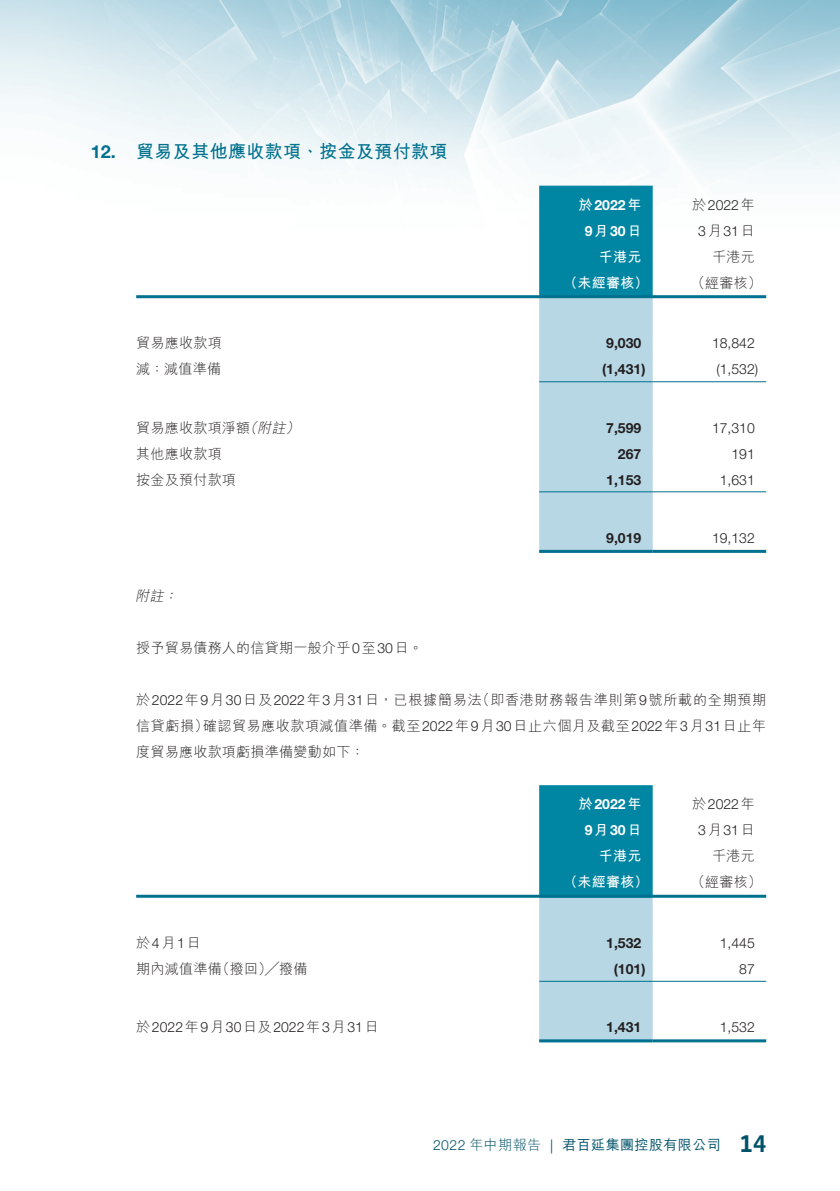
<style>
.page{position:relative;width:840px;height:1191px;background:#fff}
.page>*{position:absolute;margin:0;border:0;box-sizing:border-box;transform-origin:0 0}
.t1{font:700 24px "Battersea";color:#005268}
._07_NH1{font:700 18px "M Hei HK";letter-spacing:.02em;color:#00718e}
._07_NH1-2{font:700 18px "Helvetica Neue LT Std";color:#00718e}
._06_Notes{font:300 14px/26px "M Hei HK";letter-spacing:.04em;color:#231f20}
._51_N_Table_txt{font:300 14px "Helvetica Neue LT Std";color:#231f20}
._51_N_Table_txt-2{font:300 14px "M Hei HK";letter-spacing:.02em;color:#231f20}
._51_N_Table_txt-3{font:700 14px "Helvetica Neue LT Std";color:#231f20}
._06_Notes-2{font:300 14px/26px "M Hei HK";letter-spacing:.02em;color:#231f20}
._51_N_Table_txt-4{font:700 14px "Helvetica Neue LT Std";color:#fff}
._51_N_Table_txt-5{font:700 14px "M Hei HK";letter-spacing:.02em;color:#fff}
.t2{font:500 14px "M Hei HK";letter-spacing:.03em;color:#005268}
.t3{font:300 14px "M Hei HK";letter-spacing:.03em;color:#005268}
._51_N_Table_txt-6{font:italic 300 14px "M Hei HK";color:#231f20}
._06_Notes-3{font:italic 300 14px "M Hei HK";color:#231f20}
.t4{font:300 14px "Helvetica LT Std";color:#005268}
.s1{font-family:"M Hei HK"}
.s2{font-family:"Helvetica Neue LT Std"}
</style>
<div class="page">
<img style="left:0;top:0;width:839px;height:520px">
<svg style="left:539px;top:186px;width:113px;height:364px;background:#7fbecf"></svg>
<hr style="left:136px;top:295px;width:403px;height:3px;background:#00718e">
<hr style="left:539px;top:295px;width:113px;height:3px;background:#00718e">
<hr style="left:652px;top:295px;width:113px;height:3px;background:#00718e">
<hr style="left:539px;top:381px;width:113px;height:1px;background:#00718e">
<hr style="left:652px;top:381px;width:113px;height:1px;background:#00718e">
<hr style="left:539px;top:491px;width:113px;height:1px;background:#00718e">
<hr style="left:652px;top:491px;width:113px;height:1px;background:#00718e">
<hr style="left:539px;top:550px;width:113px;height:3px;background:#00718e">
<hr style="left:652px;top:550px;width:113px;height:3px;background:#00718e">
<svg style="left:539px;top:785px;width:113px;height:254px;background:#66b3c6"></svg>
<hr style="left:136px;top:894px;width:403px;height:3px;background:#00718e">
<hr style="left:539px;top:894px;width:113px;height:3px;background:#00718e">
<hr style="left:652px;top:894px;width:113px;height:3px;background:#00718e">
<hr style="left:539px;top:980px;width:113px;height:1px;background:#00718e">
<hr style="left:652px;top:980px;width:113px;height:1px;background:#00718e">
<hr style="left:539px;top:1039px;width:113px;height:3px;background:#00718e">
<hr style="left:652px;top:1039px;width:113px;height:3px;background:#00718e">
<p class="_07_NH1-2" style="left:91px;top:140px;width:27px">12.</p>
<p class="_07_NH1" style="left:136px;top:138px;width:313px">貿易及其他應收款項、按金及預付款項</p>
<p class="_51_N_Table_txt-4" style="left:578px;top:196px;width:64px"><span class="s1">於</span>2022<span class="s1">年</span></p>
<p class="_51_N_Table_txt-4" style="left:584px;top:222px;width:58px">9<span class="s1">月</span>30<span class="s1">日</span></p>
<p class="_51_N_Table_txt-5" style="left:598px;top:246px;width:44px">千港元</p>
<p class="_51_N_Table_txt" style="left:691px;top:196px;width:64px"><span class="s1">於</span>2022<span class="s1">年</span></p>
<p class="_51_N_Table_txt" style="left:697px;top:222px;width:58px">3<span class="s1">月</span>31<span class="s1">日</span></p>
<p class="_51_N_Table_txt-2" style="left:711px;top:249px;width:44px">千港元</p>
<p class="_51_N_Table_txt-5" style="left:563px;top:272px;width:86px">（未經審核）</p>
<p class="_51_N_Table_txt-2" style="left:690px;top:275px;width:72px">（經審核(</p>
<p class="_51_N_Table_txt-2" style="left:136px;top:336px;width:87px">貿易應收款項</p>
<p class="_51_N_Table_txt-3" style="left:606px;top:335px;width:37px">9,030</p>
<p class="_51_N_Table_txt" style="left:711px;top:335px;width:44px">18,842</p>
<p class="_51_N_Table_txt-2" style="left:136px;top:362px;width:86px">減：減值準備</p>
<p class="_51_N_Table_txt-3" style="left:601px;top:361px;width:45px">)1,431(</p>
<p class="_51_N_Table_txt" style="left:716px;top:361px;width:43px">)1,532(</p>
<p class="_51_N_Table_txt-6" style="left:243px;top:420px;width:18px">（</p>
<p class="_51_N_Table_txt-6" style="left:285px;top:420px;width:18px">(</p>
<p class="_51_N_Table_txt-6" style="left:257px;top:420px;width:33px">附註</p>
<p class="_51_N_Table_txt-2" style="left:136px;top:420px;width:115px">貿易應收款項淨額</p>
<p class="_51_N_Table_txt-3" style="left:606px;top:419px;width:37px">7,599</p>
<p class="_51_N_Table_txt" style="left:711px;top:419px;width:44px">17,310</p>
<p class="_51_N_Table_txt-2" style="left:136px;top:446px;width:87px">其他應收款項</p>
<p class="_51_N_Table_txt-3" style="left:617px;top:445px;width:25px">267</p>
<p class="_51_N_Table_txt" style="left:731px;top:445px;width:25px">191</p>
<p class="_51_N_Table_txt-2" style="left:136px;top:472px;width:101px">按金及預付款項</p>
<p class="_51_N_Table_txt-3" style="left:606px;top:471px;width:37px">1,153</p>
<p class="_51_N_Table_txt" style="left:719px;top:471px;width:37px">1,631</p>
<p class="_51_N_Table_txt-3" style="left:606px;top:529px;width:37px">9,019</p>
<p class="_51_N_Table_txt" style="left:711px;top:529px;width:44px">19,132</p>
<p class="_06_Notes-3" style="left:135px;top:589px;width:33px">附註</p>
<p class="_06_Notes-2" style="left:136px;top:635px;width:288px">授予貿易債務人的信貸期一般介乎<span class="s2">0</span>至<span class="s2">30</span>日。</p>
<p class="_06_Notes-3" style="left:163px;top:589px;width:18px">：</p>
<p class="_06_Notes" style="left:475px;top:687px;width:292px">（即香港財務報告準則第<span class="s2">9</span>號所載的全期預期</p>
<p class="_06_Notes" style="left:203px;top:687px;width:564px;text-indent:-67px">於<span class="s2">2022</span>年<span class="s2">9</span>月<span class="s2">30</span>日及<span class="s2">2022</span>年<span class="s2">3</span>月<span class="s2">31</span>日，已根據簡易法<br>確認貿易應收款項減值準備。截至<span class="s2">2022</span>年<span class="s2">9</span>月<span class="s2">30</span>日止六個月及截至<span class="s2">2022</span>年<span class="s2">3</span>月<span class="s2">31</span>日止年</p>
<p class="_06_Notes-2" style="left:136px;top:713px;width:229px">信貸虧損）<br>度貿易應收款項虧損準備變動如下：</p>
<p class="_51_N_Table_txt-4" style="left:578px;top:795px;width:64px"><span class="s1">於</span>2022<span class="s1">年</span></p>
<p class="_51_N_Table_txt-4" style="left:584px;top:821px;width:58px">9<span class="s1">月</span>30<span class="s1">日</span></p>
<p class="_51_N_Table_txt-5" style="left:598px;top:846px;width:44px">千港元</p>
<p class="_51_N_Table_txt" style="left:691px;top:796px;width:64px"><span class="s1">於</span>2022<span class="s1">年</span></p>
<p class="_51_N_Table_txt" style="left:697px;top:822px;width:58px">3<span class="s1">月</span>31<span class="s1">日</span></p>
<p class="_51_N_Table_txt-2" style="left:711px;top:849px;width:44px">千港元</p>
<p class="_51_N_Table_txt-5" style="left:563px;top:872px;width:86px">（未經審核）</p>
<p class="_51_N_Table_txt-2" style="left:690px;top:875px;width:72px">（經審核(</p>
<p class="_51_N_Table_txt-2" style="left:136px;top:935px;width:66px">於<span class="s2">4</span>月<span class="s2">1</span>日</p>
<p class="_51_N_Table_txt-3" style="left:606px;top:934px;width:37px">1,532</p>
<p class="_51_N_Table_txt" style="left:719px;top:934px;width:37px">1,445</p>
<p class="_51_N_Table_txt-2" style="left:216px;top:961px;width:93px">（撥回）╱撥備</p>
<p class="_51_N_Table_txt-2" style="left:136px;top:961px;width:87px">期內減值準備</p>
<p class="_51_N_Table_txt-3" style="left:613px;top:960px;width:33px">)101(</p>
<p class="_51_N_Table_txt" style="left:738px;top:960px;width:17px">87</p>
<p class="_51_N_Table_txt" style="left:136px;top:1018px;width:244px"><span class="s1">於</span>2022<span class="s1">年</span>9<span class="s1">月</span>30<span class="s1">日及</span>2022<span class="s1">年</span>3<span class="s1">月</span>31<span class="s1">日</span></p>
<p class="_51_N_Table_txt-3" style="left:606px;top:1018px;width:37px">1,431</p>
<p class="_51_N_Table_txt" style="left:719px;top:1018px;width:37px">1,532</p>
<p class="t3" style="left:433px;top:1137px;width:109px"><span class="s2">2022</span> 年中期報告</p>
<p class="t4" style="left:550px;top:1135px;width:5px">|</p>
<p class="t2" style="left:562px;top:1134px;width:160px">君百延集團控股有限公司</p>
<h1 class="t1" style="left:739px;top:1128px;width:28px">14</h1>
</div>
